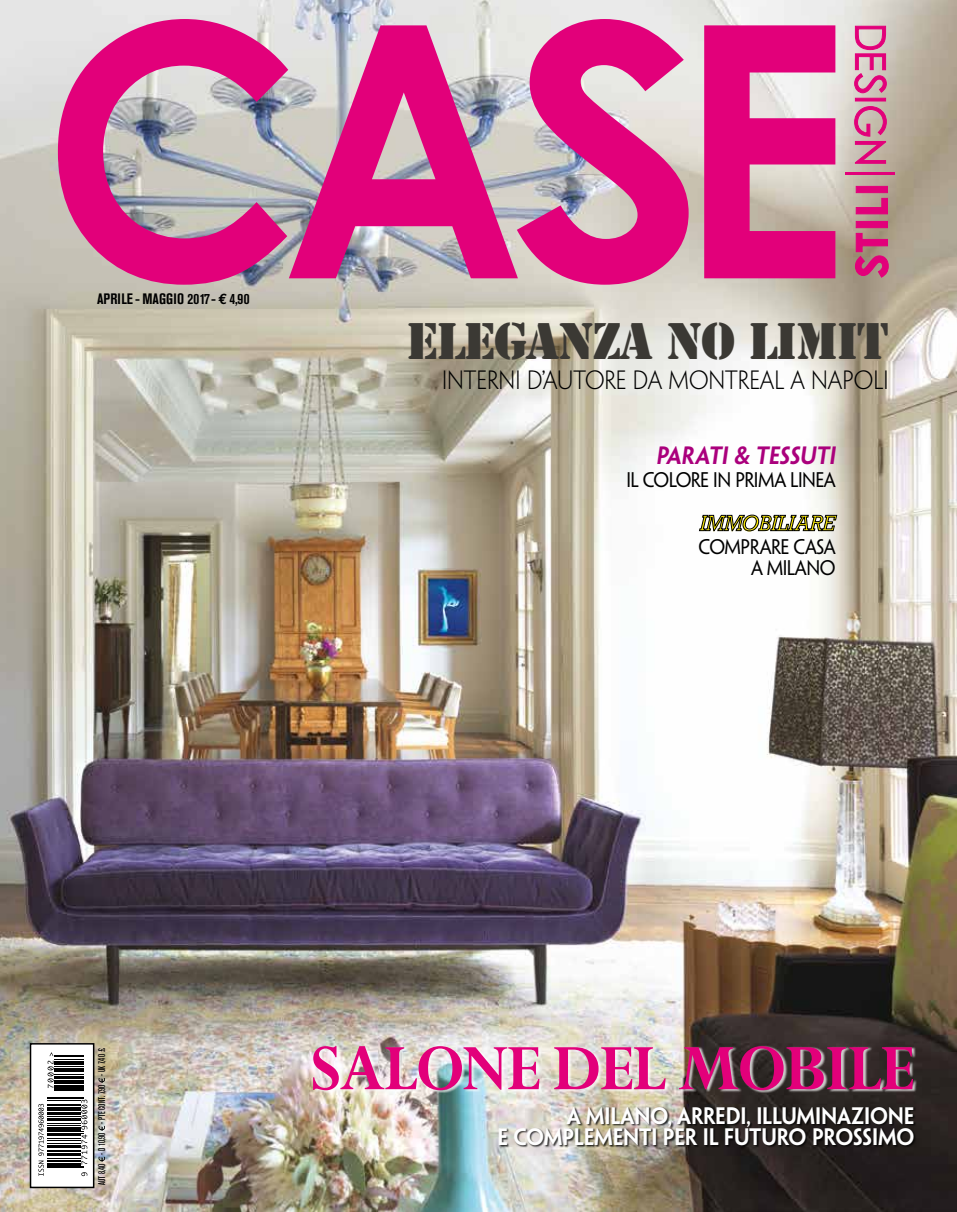
<style>
.page{position:relative;width:957px;height:1212px;background:#fff}
.page>*{position:absolute;margin:0;border:0;box-sizing:border-box;transform-origin:0 0}
.t1{font:700 71.7px "Perpetua";letter-spacing:-.03em;color:#e2007a;scale:.95 1}
.t2{font:48px "Stencil Std";letter-spacing:-.03em;color:#3b3934}
.t3{font:300 23.7px "Penumbra Sans Std";color:#000;scale:.95 1}
.t4{font:600 22.5px "Penumbra Sans Std";color:#aa007c;scale:.95 1}
.t5{font:italic 22.5px "Rockwell";letter-spacing:-.02em;color:#ffed00}
.t6{font:600 21.45px/21px "Penumbra Sans Std";letter-spacing:-.01em;color:#fff;text-align:right;scale:.95 1}
.t7{font:19.05px/20.5px "Penumbra Sans Std";letter-spacing:-.03em;color:#000;text-align:right;scale:.95 1}
.t8{font:700 condensed 15px "Akzidenz Grotesk BE";letter-spacing:.015em;color:#000}
.t9{font:500 condensed 9.75px "Akzidenz Grotesk BE";letter-spacing:.015em;color:#000;scale:.9 1}
.s1{font-family:"Euro Mono";font-stretch:normal}
</style>
<div class="page">
<img style="left:0;top:0;width:957px;height:1212px">
<svg style="left:699px;top:515px;width:138px;height:16px"></svg>
<svg style="left:58px;top:19px;width:777px;height:266px;background:#d469a2"></svg>
<svg style="left:854px;top:185px;width:35px;height:93px;background:#c45481"></svg>
<svg style="left:853px;top:25px;width:34px;height:139px;background:#d581a4"></svg>
<hr style="left:845px;top:172px;width:50px;height:3px;background:#e2007a">
<div style="left:314px;top:1046px;width:603px;height:47px;background:#fff;opacity:.75"></div>
<div style="left:499px;top:1106px;width:417px;height:41px;background:#000;opacity:.75"></div>
<svg style="left:99px;top:1157px;width:6px;height:5px"></svg>
<svg style="left:99px;top:1126px;width:6px;height:5px"></svg>
<svg style="left:99px;top:1078px;width:6px;height:5px"></svg>
<div style="left:31px;top:1044px;width:63px;height:143px;background:#fff"></div>
<div style="left:30px;top:1043px;width:64px;height:145px;border:2px solid #000"></div>
<hr style="left:47px;top:1167px;width:36px;height:1px;background:#000">
<hr style="left:47px;top:1166px;width:36px;height:1px;background:#000">
<hr style="left:47px;top:1163px;width:33px;height:2px;background:#000">
<hr style="left:47px;top:1160px;width:33px;height:2px;background:#000">
<hr style="left:47px;top:1158px;width:33px;height:1px;background:#000">
<hr style="left:47px;top:1155px;width:33px;height:1px;background:#000">
<hr style="left:47px;top:1153px;width:33px;height:1px;background:#000">
<hr style="left:47px;top:1150px;width:33px;height:1px;background:#000">
<hr style="left:47px;top:1147px;width:33px;height:1px;background:#000">
<hr style="left:47px;top:1145px;width:33px;height:1px;background:#000">
<hr style="left:47px;top:1142px;width:33px;height:1px;background:#000">
<hr style="left:47px;top:1139px;width:33px;height:1px;background:#000">
<hr style="left:47px;top:1138px;width:33px;height:1px;background:#000">
<hr style="left:47px;top:1134px;width:33px;height:2px;background:#000">
<hr style="left:47px;top:1133px;width:36px;height:1px;background:#000">
<hr style="left:47px;top:1131px;width:36px;height:1px;background:#000">
<hr style="left:47px;top:1128px;width:33px;height:2px;background:#000">
<hr style="left:47px;top:1127px;width:33px;height:1px;background:#000">
<hr style="left:47px;top:1124px;width:33px;height:1px;background:#000">
<hr style="left:47px;top:1123px;width:33px;height:1px;background:#000">
<hr style="left:47px;top:1118px;width:33px;height:2px;background:#000">
<hr style="left:47px;top:1115px;width:33px;height:1px;background:#000">
<hr style="left:47px;top:1112px;width:33px;height:3px;background:#000">
<hr style="left:47px;top:1110px;width:33px;height:1px;background:#000">
<hr style="left:47px;top:1107px;width:33px;height:2px;background:#000">
<hr style="left:47px;top:1105px;width:33px;height:1px;background:#000">
<hr style="left:47px;top:1103px;width:33px;height:1px;background:#000">
<hr style="left:47px;top:1100px;width:33px;height:1px;background:#000">
<hr style="left:47px;top:1098px;width:36px;height:1px;background:#000">
<hr style="left:47px;top:1097px;width:36px;height:1px;background:#000">
<svg style="left:81px;top:1172px;width:6px;height:4px"></svg>
<svg style="left:81px;top:1099px;width:6px;height:65px"></svg>
<svg style="left:48px;top:1052px;width:35px;height:39px"></svg>
<svg style="left:38px;top:1104px;width:6px;height:72px"></svg>
<p class="t8" style="left:97px;top:290px;width:154px">APRILE - MAGGIO 2017 - <span class="s1">€</span> 4,90</p>
<h2 class="t2" style="left:407px;top:310px;width:483px">ELEGANZA NO LIMIT</h2>
<p class="t3" style="left:442px;top:367px;width:472px">INTERNI D’AUTORE DA MONTREAL A NAPOLI</p>
<p class="t4" style="left:656px;top:441px;width:194px">PARATI &amp; TESSUTI</p>
<p class="t7" style="left:626px;top:470px;width:222px">IL COLORE IN PRIMA LINEA</p>
<p class="t5" style="left:700px;top:510px;width:137px">IMMOBILIARE</p>
<p class="t7" style="left:698px;top:537px;width:146px">COMPRARE CASA<br>A MILANO</p>
<p class="t9" style="left:96px;top:1185px;width:154px;rotate:-90deg">AUT 8,40 - D 10,90 - PTE CONT. 7,90 - UK 7,40 £</p>
<h1 class="t1" style="left:310px;top:1023px;width:637px">SALONE DEL MOBILE</h1>
<p class="t6" style="left:497px;top:1105px;width:440px">A MILANO, ARREDI, ILLUMINAZIONE<br>E COMPLEMENTI PER IL FUTURO PROSSIMO</p>
</div>
